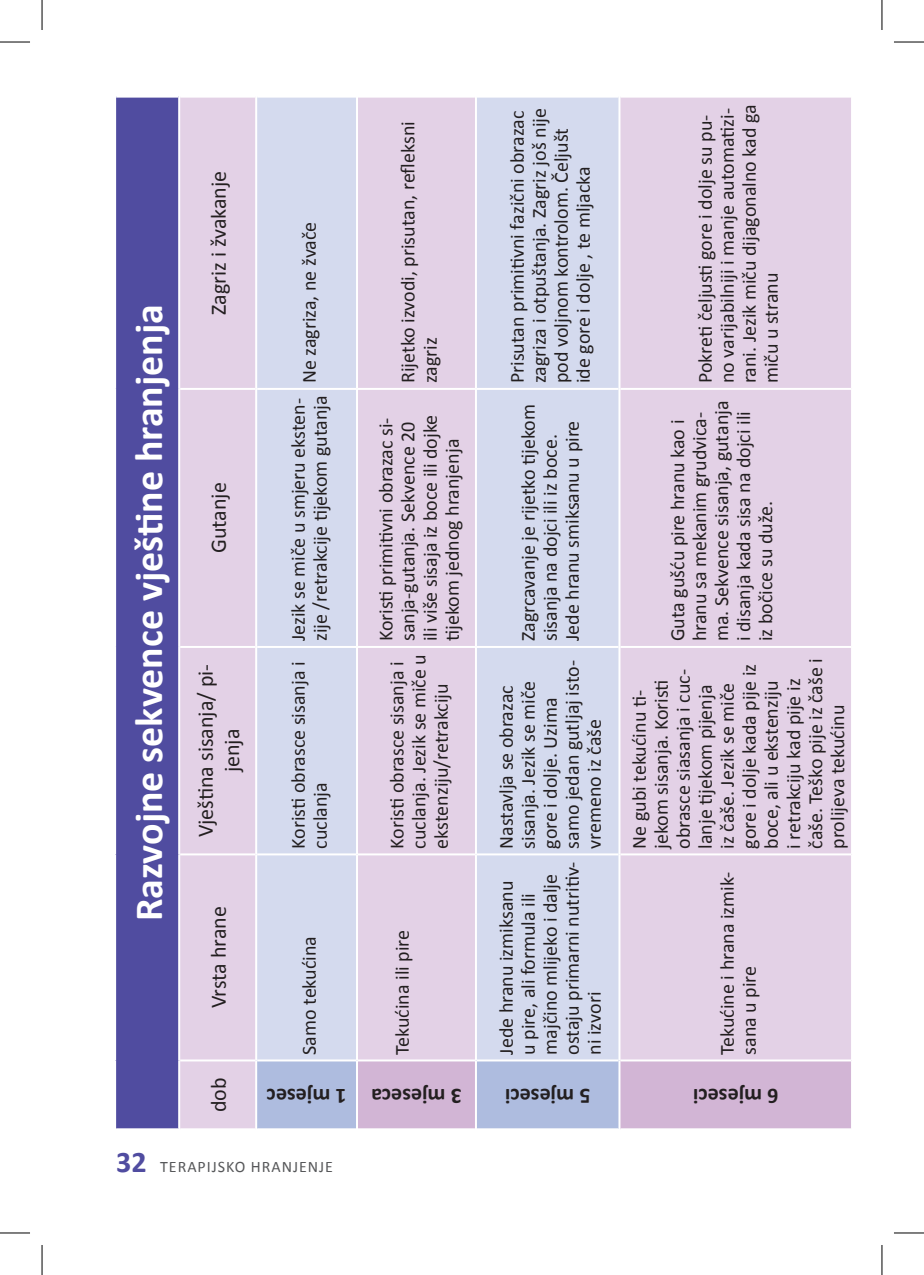
<style>
.page{position:relative;width:924px;height:1275px;background:#fff}
.page>*{position:absolute;margin:0;border:0;box-sizing:border-box;transform-origin:0 0}
.t1{font:700 40px "Calibri";color:#fff}
.t2{font:22px/26.4px "Calibri";color:#231f20;text-align:center}
.t3{font:700 22px "Calibri";color:#231f20}
.t4{font:20px/22px "Calibri";color:#231f20}
.t5{font:16px "Calibri";letter-spacing:.06em;color:#57585a}
.s1{font-weight:700;font-size:30px;color:#504ca0}
</style>
<div class="page">
<div style="left:115px;top:97px;width:64px;height:1032px;background:#504ca0"></div>
<div style="left:180px;top:98px;width:670px;height:1030px;background:#e3d1e6"></div>
<div style="left:256px;top:1060px;width:101px;height:69px;background:#aebcdf"></div>
<svg style="left:257px;top:98px;width:361px;height:961px;background:#d9d7eb"></svg>
<div style="left:358px;top:1061px;width:492px;height:67px;background:#d2b5d5"></div>
<div style="left:475px;top:1060px;width:144px;height:69px;background:#aebcdf"></div>
<hr style="left:114px;top:1060px;width:2px;height:70px;background:#fff">
<hr style="left:116px;top:1128px;width:62px;height:2px;background:#fff">
<hr style="left:114px;top:854px;width:2px;height:206px;background:#fff">
<hr style="left:114px;top:647px;width:2px;height:207px;background:#fff">
<hr style="left:114px;top:389px;width:2px;height:258px;background:#fff">
<hr style="left:114px;top:96px;width:2px;height:293px;background:#fff">
<hr style="left:116px;top:96px;width:62px;height:2px;background:#fff">
<hr style="left:178px;top:1060px;width:2px;height:70px;background:#fff">
<hr style="left:178px;top:854px;width:2px;height:206px;background:#fff">
<hr style="left:180px;top:1059px;width:75px;height:2px;background:#fff">
<hr style="left:178px;top:647px;width:2px;height:207px;background:#fff">
<hr style="left:180px;top:853px;width:75px;height:2px;background:#fff">
<hr style="left:178px;top:389px;width:2px;height:258px;background:#fff">
<hr style="left:180px;top:646px;width:75px;height:2px;background:#fff">
<hr style="left:178px;top:96px;width:2px;height:293px;background:#fff">
<hr style="left:180px;top:388px;width:75px;height:2px;background:#fff">
<hr style="left:255px;top:1060px;width:2px;height:70px;background:#fff">
<hr style="left:257px;top:1128px;width:99px;height:2px;background:#fff">
<hr style="left:255px;top:854px;width:2px;height:206px;background:#fff">
<hr style="left:257px;top:1059px;width:99px;height:2px;background:#fff">
<hr style="left:255px;top:647px;width:2px;height:207px;background:#fff">
<hr style="left:257px;top:853px;width:99px;height:2px;background:#fff">
<hr style="left:255px;top:389px;width:2px;height:258px;background:#fff">
<hr style="left:257px;top:646px;width:99px;height:2px;background:#fff">
<hr style="left:255px;top:96px;width:2px;height:293px;background:#fff">
<hr style="left:257px;top:388px;width:99px;height:2px;background:#fff">
<hr style="left:356px;top:1060px;width:2px;height:70px;background:#fff">
<hr style="left:356px;top:854px;width:2px;height:206px;background:#fff">
<hr style="left:358px;top:1059px;width:116px;height:2px;background:#fff">
<hr style="left:356px;top:647px;width:2px;height:207px;background:#fff">
<hr style="left:358px;top:853px;width:116px;height:2px;background:#fff">
<hr style="left:356px;top:389px;width:2px;height:258px;background:#fff">
<hr style="left:358px;top:646px;width:116px;height:2px;background:#fff">
<hr style="left:356px;top:96px;width:2px;height:293px;background:#fff">
<hr style="left:358px;top:388px;width:116px;height:2px;background:#fff">
<hr style="left:474px;top:1060px;width:2px;height:70px;background:#fff">
<hr style="left:476px;top:1128px;width:142px;height:2px;background:#fff">
<hr style="left:474px;top:854px;width:2px;height:206px;background:#fff">
<hr style="left:476px;top:1059px;width:142px;height:2px;background:#fff">
<hr style="left:474px;top:647px;width:2px;height:207px;background:#fff">
<hr style="left:476px;top:853px;width:142px;height:2px;background:#fff">
<hr style="left:474px;top:389px;width:2px;height:258px;background:#fff">
<hr style="left:476px;top:646px;width:142px;height:2px;background:#fff">
<hr style="left:474px;top:96px;width:2px;height:293px;background:#fff">
<hr style="left:476px;top:388px;width:142px;height:2px;background:#fff">
<hr style="left:618px;top:1060px;width:2px;height:70px;background:#fff">
<hr style="left:618px;top:854px;width:2px;height:206px;background:#fff">
<hr style="left:620px;top:1059px;width:230px;height:2px;background:#fff">
<hr style="left:618px;top:647px;width:2px;height:207px;background:#fff">
<hr style="left:620px;top:853px;width:230px;height:2px;background:#fff">
<hr style="left:618px;top:389px;width:2px;height:258px;background:#fff">
<hr style="left:620px;top:646px;width:230px;height:2px;background:#fff">
<hr style="left:618px;top:96px;width:2px;height:293px;background:#fff">
<hr style="left:620px;top:388px;width:230px;height:2px;background:#fff">
<hr style="left:0;top:42px;width:30px;height:1px;background:#000">
<hr style="left:893px;top:42px;width:30px;height:1px;background:#000">
<hr style="left:0;top:1232px;width:30px;height:1px;background:#000">
<hr style="left:893px;top:1232px;width:30px;height:1px;background:#000">
<hr style="left:42px;top:0;width:1px;height:30px;background:#000">
<hr style="left:42px;top:1245px;width:1px;height:30px;background:#000">
<hr style="left:881px;top:0;width:1px;height:30px;background:#000">
<hr style="left:881px;top:1245px;width:1px;height:30px;background:#000">
<h1 class="t1" style="left:123px;top:921px;width:618px;rotate:-90deg">Razvojne sekvence vještine hranjenja</h1>
<p class="t2" style="left:205px;top:315px;width:146px;rotate:-90deg">Zagriz i žvakanje</p>
<p class="t2" style="left:205px;top:553px;width:72px;rotate:-90deg">Gutanje</p>
<p class="t2" style="left:192px;top:837px;width:175px;rotate:-90deg">Vještina sisanja/ pi&shy;jenja</p>
<p class="t2" style="left:205px;top:1008px;width:104px;rotate:-90deg">Vrsta hrane</p>
<p class="t2" style="left:205px;top:1112px;width:36px;rotate:-90deg">dob</p>
<p class="t4" style="left:298px;top:383px;width:163px;rotate:-90deg">Ne zagriza, ne žvače</p>
<p class="t4" style="left:287px;top:641px;width:247px;rotate:-90deg">Jezik se miče u smjeru eksten&shy;zije /retrakcije tijekom gutanja</p>
<p class="t4" style="left:287px;top:848px;width:189px;rotate:-90deg">Koristi obrasce sisanja i cuclanja</p>
<p class="t4" style="left:298px;top:1054px;width:120px;rotate:-90deg">Samo tekućina</p>
<p class="t3" style="left:346px;top:1110px;width:81px;rotate:-180deg">1 mjesec</p>
<p class="t5" style="left:116px;top:1156px;width:218px"><span class="s1">32</span> TERAPIJSKO HRANJENJE</p>
<p class="t4" style="left:397px;top:383px;width:263px;rotate:-90deg">Rijetko izvodi, prisutan, refleksni zagriz</p>
<p class="t4" style="left:375px;top:641px;width:228px;rotate:-90deg">Koristi primitivni obrazac si&shy;sanja-gutanja. Sekvence 20 ili više sisaja iz boce ili dojke tijekom jednog hranjenja</p>
<p class="t4" style="left:386px;top:848px;width:196px;rotate:-90deg">Koristi obrasce sisanja i cuclanja. Jezik se miče u ekstenziju/retrakciju</p>
<p class="t4" style="left:391px;top:1054px;width:126px;rotate:-90deg">Tekućina ili pire</p>
<p class="t3" style="left:461px;top:1110px;width:92px;rotate:-180deg">3 mjeseca</p>
<p class="t4" style="left:506px;top:383px;width:276px;rotate:-90deg">Prisutan primitivni fazični obrazac zagriza i otpuštanja. Zagriz još nije pod voljnom kontrolom. Čeljušt ide gore i dolje , te mljacka</p>
<p class="t4" style="left:517px;top:641px;width:238px;rotate:-90deg">Zagrcavanje je rijetko tijekom sisanja na dojci ili iz boce.<br>Jede hranu smiksanu u pire</p>
<p class="t4" style="left:495px;top:848px;width:190px;rotate:-90deg">Nastavlja se obrazac sisanja. Jezik se miče gore i dolje. Uzima samo jedan gutljaj isto&shy;vremeno iz čaše</p>
<p class="t4" style="left:495px;top:1054px;width:195px;rotate:-90deg">Jede hranu izmiksanu<br>u pire, ali formula ili majčino mlijeko i dalje ostaju primarni nutritiv&shy;ni izvori</p>
<p class="t3" style="left:590px;top:1110px;width:87px;rotate:-180deg">5 mjeseci</p>
<p class="t4" style="left:694px;top:383px;width:280px;rotate:-90deg">Pokreti čeljusti gore i dolje su pu&shy;no varijabilniji i manje automatizi&shy;rani. Jezik miču dijagonalno kad ga miču u stranu</p>
<p class="t4" style="left:666px;top:641px;width:242px;rotate:-90deg">Guta gušću pire hranu kao i hranu sa mekanim grudvica&shy;ma. Sekvence sisanja, gutanja i disanja kada sisa na dojci ili iz bočice su duže.</p>
<p class="t4" style="left:628px;top:848px;width:192px;rotate:-90deg">Ne gubi tekućinu ti&shy;jekom sisanja. Koristi obrasce siasanja i cuc&shy;lanje tijekom pijenja<br>iz čaše. Jezik se miče gore i dolje kada pije iz boce, ali u ekstenziju<br>i retrakciju kad pije iz čaše. Teško pije iz čaše i prolijeva tekućinu</p>
<p class="t4" style="left:716px;top:1054px;width:185px;rotate:-90deg">Tekućine i hrana izmik&shy;sana u pire</p>
<p class="t3" style="left:778px;top:1110px;width:87px;rotate:-180deg">6 mjeseci</p>
</div>
